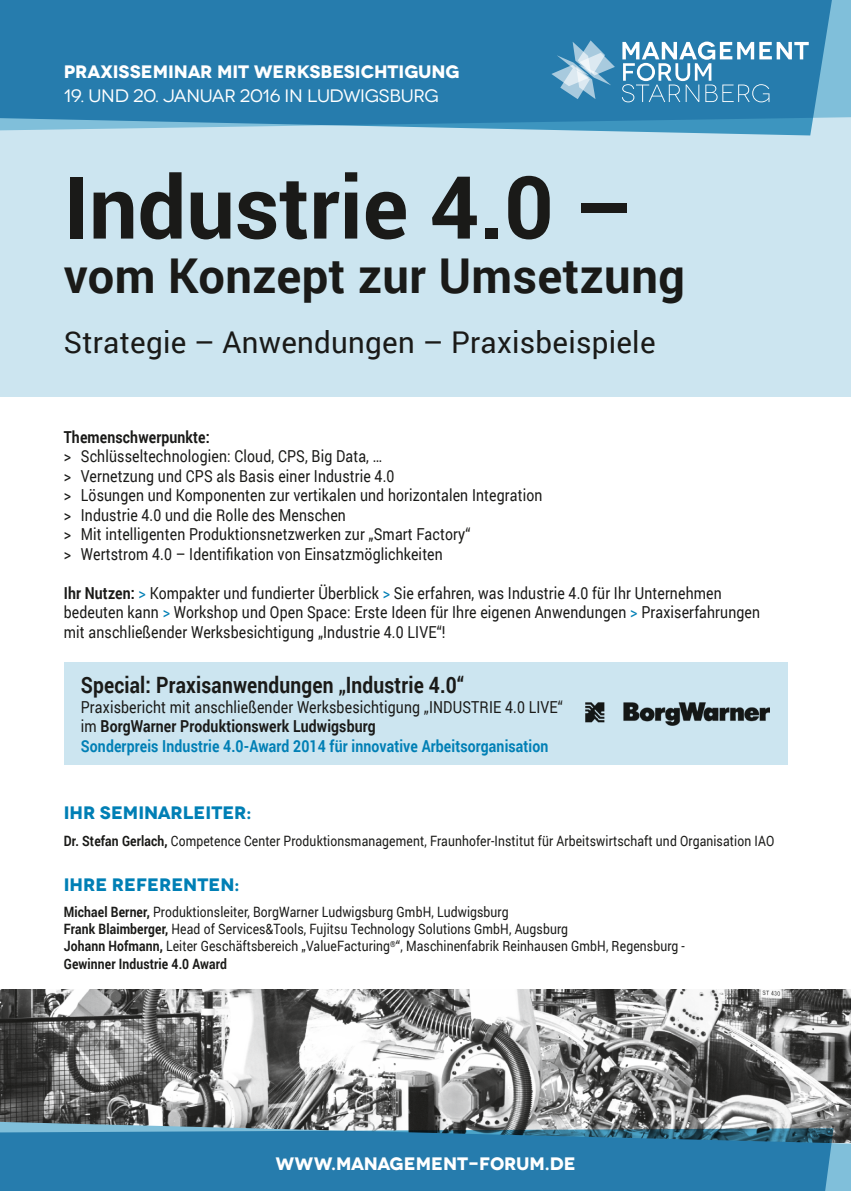
<style>
.page{position:relative;width:851px;height:1191px;background:#fff}
.page>*{position:absolute;margin:0;border:0;box-sizing:border-box;transform-origin:0 0}
.t1{font:700 87px "Roboto";color:#1a1a18}
.t2{font:700 48px "Roboto";letter-spacing:.01em;color:#1a1a18}
.t3{font:30px "Roboto";letter-spacing:.01em;color:#1a1a18}
.t4{font:700 22.5px "Roboto";letter-spacing:.01em;color:#1a1a18;scale:.85 1}
.t5{font:700 18px "Novecentowide";color:#fff}
.t6{font:18px "Novecentowide";letter-spacing:-.02em;color:#fff}
.t7{font:700 18px "Novecentowide";color:#007fb5}
.t8{font:16.5px/19.5px "Roboto";letter-spacing:.01em;color:#1a1a18;scale:.85 1}
.t9{font:700 16.5px "Roboto";letter-spacing:.01em;color:#1a1a18;scale:.85 1}
.t10{font:14.25px/17.2px "Roboto";letter-spacing:.01em;color:#1a1a18;scale:.85 1}
.s1{font-weight:700}
.s2{color:#007fb5}
.s3{font-weight:700;color:#007fb5}
</style>
<div class="page">
<img style="left:0;top:989px;width:850px;height:132px">
<div style="left:64px;top:662px;width:723px;height:102px;background:#cce5f0"></div>
<div style="left:0;top:116px;width:850px;height:280px;background:#cce5f0"></div>
<div style="left:833px;top:0;width:17px;height:118px;background:#80bfda"></div>
<svg style="left:0;top:0;width:833px;height:135px;fill:#267cad"></svg>
<svg style="left:0;top:1121px;width:850px;height:70px"></svg>
<svg style="left:0;top:1128px;width:833px;height:63px;fill:#267cad"></svg>
<svg style="left:621px;top:42px;width:187px;height:60px"></svg>
<svg style="left:551px;top:40px;width:63px;height:59px"></svg>
<img style="left:585px;top:703px;width:184px;height:23px">
<p class="t5" style="left:64px;top:61px;width:397px">PRAXISSEMINAR MIT WERKSBESICHTIGUNG</p>
<p class="t6" style="left:64px;top:85px;width:376px">19. UND 20. JANUAR 2016 IN LUDWIGSBURG</p>
<h1 class="t1" style="left:64px;top:146px;width:572px">Industrie 4.0 –</h1>
<h2 class="t2" style="left:64px;top:242px;width:622px">vom Konzept zur Umsetzung</h2>
<h3 class="t3" style="left:64px;top:321px;width:593px">Strategie – Anwendungen – Praxisbeispiele</h3>
<p class="t9" style="left:64px;top:425px;width:173px">Themenschwerpunkte:</p>
<p class="t8" style="left:64px;top:446px;width:564px">&gt; Schlüsseltechnologien: Cloud, CPS, Big Data, …<br>&gt; Vernetzung und CPS als Basis einer Industrie 4.0<br>&gt; Lösungen und Komponenten zur vertikalen und horizontalen Integration &gt; Industrie 4.0 und die Rolle des Menschen<br>&gt; Mit intelligenten Produktionsnetzwerken zur „Smart Factory“<br>&gt; Wertstrom 4.0 – Identifikation von Einsatzmöglichkeiten</p>
<p class="t8" style="left:64px;top:582px;width:820px"><span class="s1">Ihr Nutzen:</span> <span class="s2">&gt;</span> Kompakter und fundierter Überblick <span class="s2">&gt;</span> Sie erfahren, was Industrie 4.0 für Ihr Unternehmen bedeuten kann <span class="s2">&gt;</span> Workshop und Open Space: Erste Ideen für Ihre eigenen Anwendungen <span class="s2">&gt;</span> Praxiserfahrungen mit anschließender Werksbesichtigung „Industrie 4.0 LIVE“!</p>
<h3 class="t4" style="left:81px;top:669px;width:452px">Special: Praxisanwendungen „Industrie 4.0“</h3>
<p class="t8" style="left:81px;top:696px;width:568px">Praxisbericht mit anschließender Werksbesichtigung „INDUSTRIE 4.0 LIVE“ im <span class="s1">BorgWarner Produktionswerk Ludwigsburg<br></span><span class="s3">Sonderpreis Industrie 4.0-Award 2014 für innovative Arbeitsorganisation</span></p>
<p class="t7" style="left:64px;top:801px;width:189px">I HR SEMINARLEITER:</p>
<p class="t10" style="left:64px;top:832px;width:837px"><span class="s1">Dr. Stefan Gerlach,</span> Competence Center Produktionsmanagement, Fraunhofer-Institut für Arbeitswirtschaft und Organisation IAO</p>
<p class="t7" style="left:64px;top:873px;width:177px">IHRE REFERENTEN:</p>
<p class="t10" style="left:64px;top:902px;width:732px"><span class="s1">Michael Berner,</span> Produktionsleiter, BorgWarner Ludwigsburg GmbH, Ludwigsburg<br><span class="s1">Frank Blaimberger,</span> Head of Services&amp;Tools, Fujitsu Technology Solutions GmbH, Augsburg<br><span class="s1">Johann Hofmann,</span> Leiter Geschäftsbereich „ValueFacturing<sup>®</sup>“, Maschinenfabrik Reinhausen GmbH, Regensburg - <span class="s1">Gewinner Industrie 4.0 Award</span></p>
<p class="t5" style="left:275px;top:1152px;width:302px">WWW.MANAGEMENT-FORUM.DE</p>
</div>
